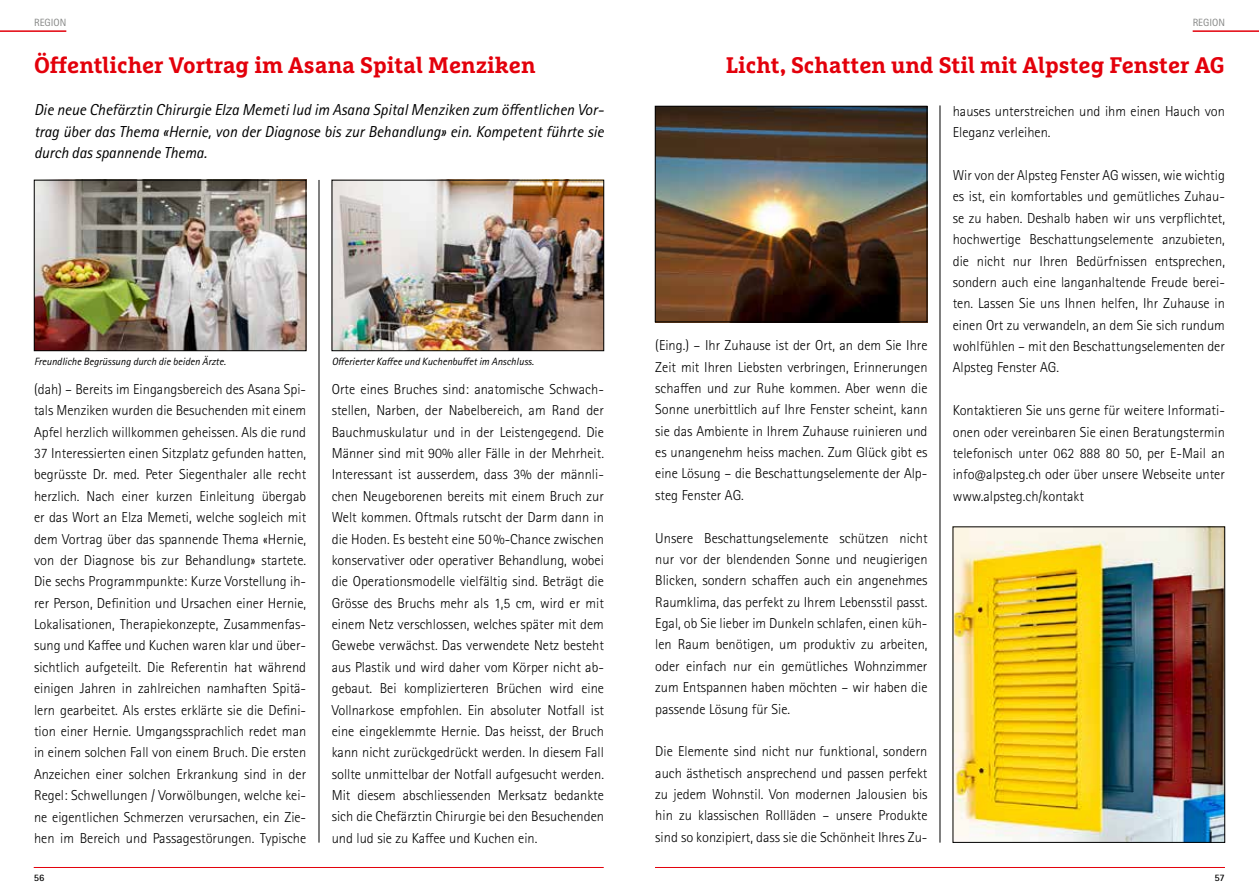
<style>
.page{position:relative;width:1259px;height:893px;background:#fff}
.page>*{position:absolute;margin:0;border:0;box-sizing:border-box;transform-origin:0 0}
.t1{font:700 22.5px "Marselis Slab Pro";color:#e3000b}
.t2{font:italic 15.9px/21.3px "Rotis Sans Serif Std";color:#000;text-align:justify}
.t3{font:300 14.4px/21.3px "Rotis Sans Serif Std";color:#000;text-align:justify}
.t4{font:italic 10.5px "Rotis Sans Serif Std";color:#000}
.t5{font:10.5px "Rotis Sans Serif Std";color:#868786}
.t6{font:700 9.9px "Rotis Sans Serif Std";color:#000}
</style>
<div class="page">
<hr style="left:0;top:30px;width:66px;height:2px;background:#e3000b">
<hr style="left:34px;top:867px;width:570px;height:1px;background:#e3000b">
<hr style="left:1192px;top:30px;width:67px;height:2px;background:#e3000b">
<hr style="left:655px;top:867px;width:570px;height:1px;background:#e3000b">
<img style="left:657px;top:108px;width:268px;height:212px">
<div style="left:655px;top:106px;width:272px;height:216px;border:1px solid #000"></div>
<hr style="left:939px;top:105px;width:1px;height:738px;background:#000">
<img style="left:954px;top:529px;width:269px;height:312px">
<div style="left:952px;top:527px;width:273px;height:316px;border:1px solid #000"></div>
<img style="left:36px;top:182px;width:268px;height:167px">
<div style="left:34px;top:180px;width:272px;height:171px;border:1px solid #000"></div>
<hr style="left:319px;top:180px;width:1px;height:663px;background:#000">
<img style="left:334px;top:182px;width:268px;height:167px">
<div style="left:332px;top:180px;width:272px;height:171px;border:1px solid #000"></div>
<p class="t5" style="left:34px;top:16px;width:34px">REGION</p>
<h1 class="t1" style="left:34px;top:51px;width:503px">Öffentlicher Vortrag im Asana Spital Menziken</h1>
<p class="t2" style="left:34px;top:99px;width:571px">Die neue Chefärztin Chirurgie Elza Memeti lud im Asana Spital Menziken zum öffentlichen Vor&shy;trag über das Thema «Hernie, von der Diagnose bis zur Behandlung» ein. Kompetent führte sie durch das spannende Thema.</p>
<p class="t4" style="left:34px;top:355px;width:193px">Freundliche Begrüssung durch die beiden Ärzte.</p>
<p class="t4" style="left:332px;top:355px;width:204px">Offerierter Kaffee und Kuchenbuffet im Anschluss.</p>
<p class="t3" style="left:34px;top:379px;width:274px">(dah) – Bereits im Eingangsbereich des Asana Spi&shy;tals Menziken wurden die Besuchenden mit einem Apfel herzlich willkommen geheissen. Als die rund 37 Interessierten einen Sitzplatz gefunden hatten, begrüsste Dr. med. Peter Siegenthaler alle recht herzlich. Nach einer kurzen Einleitung übergab er das Wort an Elza Memeti, welche sogleich mit dem Vortrag über das spannende Thema «Hernie, von der Diagnose bis zur Behandlung» startete.<br>Die sechs Programmpunkte: Kurze Vorstellung ih&shy;rer Person, Definition und Ursachen einer Hernie, Lokalisationen, Therapiekonzepte, Zusammenfas&shy;sung und Kaffee und Kuchen waren klar und über&shy;sichtlich aufgeteilt. Die Referentin hat während einigen Jahren in zahlreichen namhaften Spitä&shy;lern gearbeitet. Als erstes erklärte sie die Defini&shy;tion einer Hernie. Umgangssprachlich redet man in einem solchen Fall von einem Bruch. Die ersten Anzeichen einer solchen Erkrankung sind in der Regel: Schwellungen / Vorwölbungen, welche kei&shy;ne eigentlichen Schmerzen verursachen, ein Zie&shy;hen im Bereich und Passagestörungen. Typische</p>
<p class="t3" style="left:332px;top:379px;width:274px">Orte eines Bruches sind: anatomische Schwach&shy;stellen, Narben, der Nabelbereich, am Rand der Bauchmuskulatur und in der Leistengegend. Die Männer sind mit 90% aller Fälle in der Mehrheit.<br>Interessant ist ausserdem, dass 3% der männli&shy;chen Neugeborenen bereits mit einem Bruch zur Welt kommen. Oftmals rutscht der Darm dann in die Hoden. Es besteht eine 50%-Chance zwischen konservativer oder operativer Behandlung, wobei die Operationsmodelle vielfältig sind. Beträgt die Grösse des Bruchs mehr als 1,5 cm, wird er mit einem Netz verschlossen, welches später mit dem Gewebe verwächst. Das verwendete Netz besteht aus Plastik und wird daher vom Körper nicht ab&shy;gebaut. Bei komplizierteren Brüchen wird eine Vollnarkose empfohlen. Ein absoluter Notfall ist eine eingeklemmte Hernie. Das heisst, der Bruch kann nicht zurückgedrückt werden. In diesem Fall sollte unmittelbar der Notfall aufgesucht werden.<br>Mit diesem abschliessenden Merksatz bedankte sich die Chefärztin Chirurgie bei den Besuchenden und lud sie zu Kaffee und Kuchen ein.</p>
<p class="t6" style="left:34px;top:871px;width:12px">56</p>
<p class="t5" style="left:1192px;top:16px;width:34px">REGION</p>
<h1 class="t1" style="left:726px;top:51px;width:500px">Licht, Schatten und Stil mit Alpsteg Fenster AG</h1>
<p class="t3" style="left:655px;top:335px;width:274px">(Eing.) – Ihr Zuhause ist der Ort, an dem Sie Ihre Zeit mit Ihren Liebsten verbringen, Erinnerungen schaffen und zur Ruhe kommen. Aber wenn die Sonne unerbittlich auf Ihre Fenster scheint, kann sie das Ambiente in Ihrem Zuhause ruinieren und es unangenehm heiss machen. Zum Glück gibt es eine Lösung – die Beschattungselemente der Alp&shy;steg Fenster AG.</p>
<p class="t3" style="left:655px;top:527px;width:274px">Unsere Beschattungselemente schützen nicht nur vor der blendenden Sonne und neugierigen Blicken, sondern schaffen auch ein angenehmes Raumklima, das perfekt zu Ihrem Lebensstil passt.<br>Egal, ob Sie lieber im Dunkeln schlafen, einen küh&shy;len Raum benötigen, um produktiv zu arbeiten, oder einfach nur ein gemütliches Wohnzimmer zum Entspannen haben möchten – wir haben die passende Lösung für Sie.</p>
<p class="t3" style="left:655px;top:741px;width:274px">Die Elemente sind nicht nur funktional, sondern auch ästhetisch ansprechend und passen perfekt zu jedem Wohnstil. Von modernen Jalousien bis hin zu klassischen Rollläden – unsere Produkte sind so konzipiert, dass sie die Schönheit Ihres Zu-</p>
<p class="t3" style="left:952px;top:101px;width:274px">hauses unterstreichen und ihm einen Hauch von<br>Eleganz verleihen.</p>
<p class="t3" style="left:952px;top:165px;width:274px">Wir von der Alpsteg Fenster AG wissen, wie wichtig es ist, ein komfortables und gemütliches Zuhau&shy;se zu haben. Deshalb haben wir uns verpflichtet, hochwertige Beschattungselemente anzubieten, die nicht nur Ihren Bedürfnissen entsprechen, sondern auch eine langanhaltende Freude berei&shy;ten. Lassen Sie uns Ihnen helfen, Ihr Zuhause in einen Ort zu verwandeln, an dem Sie sich rundum wohlfühlen – mit den Beschattungselementen der Alpsteg Fenster AG.</p>
<p class="t3" style="left:952px;top:400px;width:274px">Kontaktieren Sie uns gerne für weitere Informati&shy;onen oder vereinbaren Sie einen Beratungstermin telefonisch unter 062 888 80 50, per E-Mail an info@alpsteg.ch oder über unsere Webseite unter www.alpsteg.ch/kontakt</p>
<p class="t6" style="left:1214px;top:871px;width:12px">57</p>
</div>
